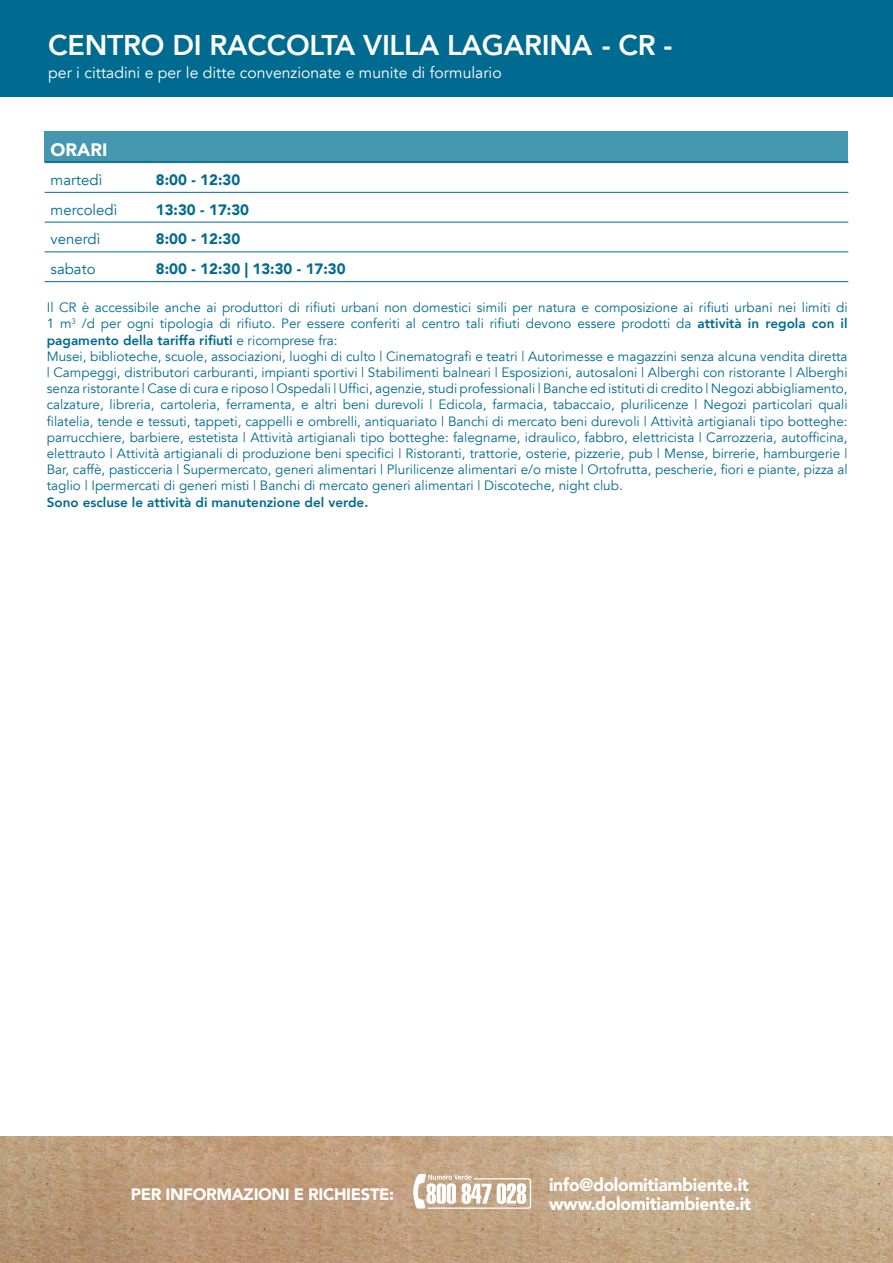
<style>
.page{position:relative;width:893px;height:1263px;background:#fff}
.page>*{position:absolute;margin:0;border:0;box-sizing:border-box;transform-origin:0 0}
.t1{font:800 28.5px "Avenir";letter-spacing:-.01em;color:#fff}
.t2{font:900 18px/19.5px "Avenir";letter-spacing:-.02em;color:#fff}
.t3{font:900 16.5px "Avenir";letter-spacing:-.02em;color:#fff}
.t4{font:15.75px "Avenir";color:#fff}
.t5{font:900 15px "Avenir";color:#006b90}
.t6{font:15px "Avenir";color:#006b90}
.t7{font:13.5px/16.2px "Avenir";color:#006b90}
.t8{font:800 13.5px "Avenir";color:#006b90}
.s1{font-weight:800}
</style>
<div class="page">
<div style="left:0;top:0;width:893px;height:97px;background:#006b90"></div>
<img style="left:0;top:1136px;width:893px;height:127px">
<div style="left:45px;top:132px;width:803px;height:30px;background:#4597b0"></div>
<hr style="left:45px;top:161px;width:803px;height:1px;background:#006b90">
<svg style="left:45px;top:163px;width:803px;height:89px"></svg>
<hr style="left:45px;top:162px;width:105px;height:1px;background:#006b90">
<hr style="left:150px;top:162px;width:698px;height:1px;background:#006b90">
<hr style="left:45px;top:192px;width:105px;height:1px;background:#006b90">
<hr style="left:150px;top:192px;width:698px;height:1px;background:#006b90">
<hr style="left:45px;top:222px;width:105px;height:1px;background:#006b90">
<hr style="left:150px;top:222px;width:698px;height:1px;background:#006b90">
<hr style="left:45px;top:252px;width:105px;height:1px;background:#006b90">
<hr style="left:150px;top:252px;width:698px;height:1px;background:#006b90">
<hr style="left:45px;top:281px;width:105px;height:1px;background:#006b90">
<hr style="left:150px;top:281px;width:698px;height:1px;background:#006b90">
<svg style="left:413px;top:1174px;width:118px;height:35px"></svg>
<h1 class="t1" style="left:48px;top:19px;width:626px">CENTRO DI RACCOLTA VILLA LAGARINA - CR -</h1>
<p class="t4" style="left:48px;top:64px;width:455px">per i cittadini e per le ditte convenzionate e munite di formulario</p>
<h2 class="t2" style="left:51px;top:139px;width:58px">ORARI</h2>
<p class="t6" style="left:51px;top:171px;width:53px">martedì</p>
<p class="t5" style="left:156px;top:167px;width:86px">8:00 - 12:30</p>
<p class="t6" style="left:51px;top:201px;width:68px">mercoledì</p>
<p class="t5" style="left:156px;top:197px;width:95px">13:30 - 17:30</p>
<p class="t6" style="left:51px;top:230px;width:51px">venerdì</p>
<p class="t5" style="left:156px;top:226px;width:86px">8:00 - 12:30</p>
<p class="t6" style="left:51px;top:260px;width:46px">sabato</p>
<p class="t5" style="left:156px;top:256px;width:191px">8:00 - 12:30 | 13:30 - 17:30</p>
<p class="t7" style="left:47px;top:300px;width:802px">Il CR è accessibile anche ai produttori di rifiuti urbani non domestici simili per natura e composizione ai rifiuti urbani nei limiti di 1 m<sup>3</sup> /d per ogni tipologia di rifiuto. Per essere conferiti al centro tali rifiuti devono essere prodotti da <span class="s1">attività in regola con il pagamento della tariffa rifiuti</span> e ricomprese fra:<br>Musei, biblioteche, scuole, associazioni, luoghi di culto | Cinematografi e teatri | Autorimesse e magazzini senza alcuna vendita diretta | Campeggi, distributori carburanti, impianti sportivi | Stabilimenti balneari | Esposizioni, autosaloni | Alberghi con ristorante | Alberghi senza ristorante | Case di cura e riposo | Ospedali | Uffici, agenzie, studi professionali | Banche ed istituti di credito | Negozi abbigliamento, calzature, libreria, cartoleria, ferramenta, e altri beni durevoli | Edicola, farmacia, tabaccaio, plurilicenze | Negozi particolari quali filatelia, tende e tessuti, tappeti, cappelli e ombrelli, antiquariato | Banchi di mercato beni durevoli | Attività artigianali tipo botteghe: parrucchiere, barbiere, estetista | Attività artigianali tipo botteghe: falegname, idraulico, fabbro, elettricista | Carrozzeria, autofficina, elettrauto | Attività artigianali di produzione beni specifici | Ristoranti, trattorie, osterie, pizzerie, pub | Mense, birrerie, hamburgerie | Bar, caffè, pasticceria | Supermercato, generi alimentari | Plurilicenze alimentari e/o miste | Ortofrutta, pescherie, fiori e piante, pizza al taglio | Ipermercati di generi misti | Banchi di mercato generi alimentari | Discoteche, night club.</p>
<p class="t8" style="left:47px;top:490px;width:323px">Sono escluse le attività di manutenzione del verde.</p>
<p class="t3" style="left:131px;top:1180px;width:265px">PER INFORMAZIONI E RICHIESTE:</p>
<h2 class="t2" style="left:549px;top:1174px;width:204px">info@dolomitiambiente.it www.dolomitiambiente.it</h2>
</div>
